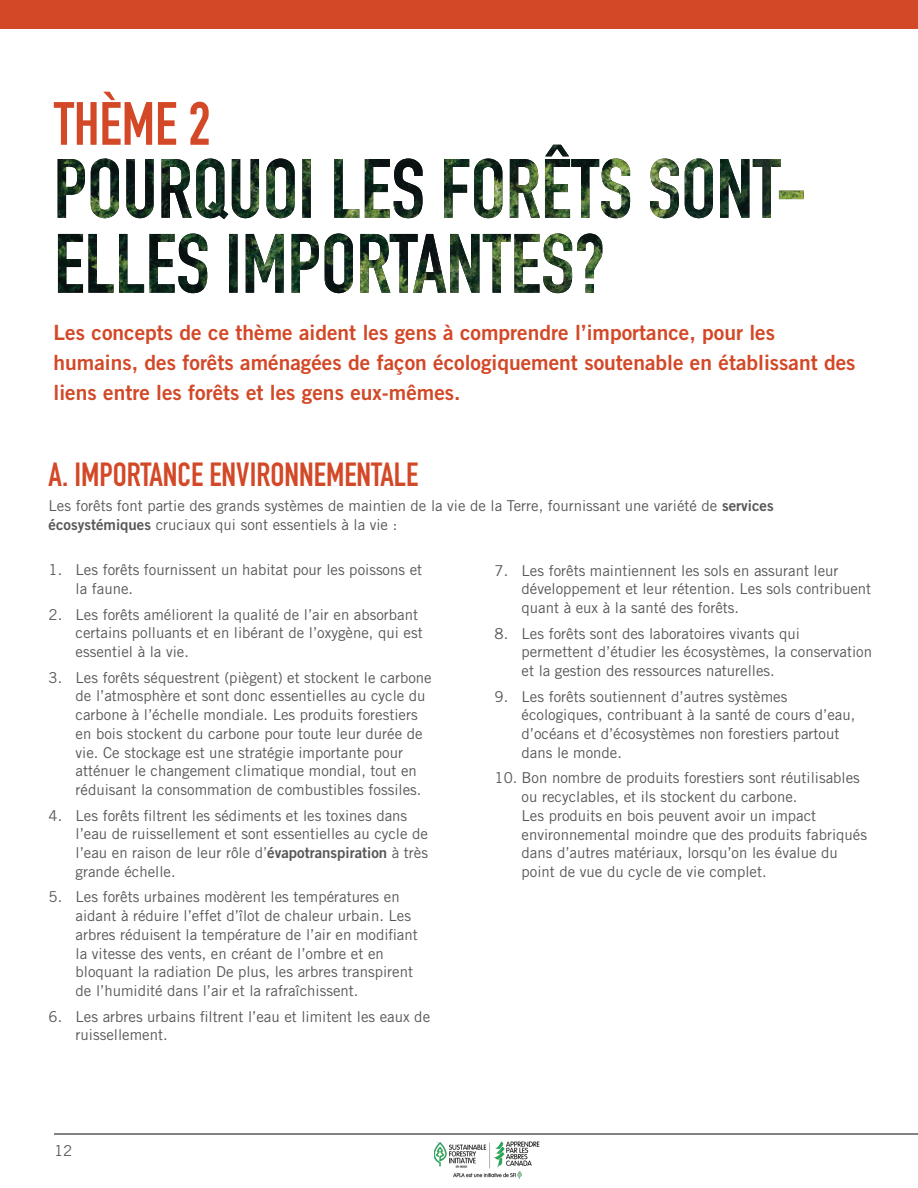
<style>
.page{position:relative;width:918px;height:1188px;background:#fff}
.page>*{position:absolute;margin:0;border:0;box-sizing:border-box;transform-origin:0 0}
.t1{font:700 60px "DIN Condensed";color:#d34827}
.t2{font:700 33px "DIN Condensed";color:#d34827}
.t3{font:21px/30px "Trade Gothic Bold Two";color:#d34827}
.t4{font:15px/18.8px "Trade Gothic";color:#57585a}
.s1{font-family:"Trade Gothic Bold Two"}
</style>
<div class="page">
<div style="left:0;top:0;width:918px;height:28px;background:#d34827"></div>
<hr style="left:54px;top:1134px;width:864px;height:1px;background:#57585a">
<img style="left:434px;top:1141px;width:105px;height:37px">
<svg style="left:58px;top:233px;width:117px;height:60px"></svg>
<img style="left:178px;top:233px;width:424px;height:60px">
<svg style="left:58px;top:158px;width:746px;height:61px"></svg>
<img style="left:474px;top:145px;width:239px;height:73px">
<h1 class="t1" style="left:54px;top:102px;width:158px">THÈME 2</h1>
<h3 class="t3" style="left:54px;top:319px;width:803px">Les concepts de ce thème aident les gens à comprendre l’importance, pour les humains, des forêts aménagées de façon écologiquement soutenable en établissant des liens entre les forêts et les gens eux-mêmes.</h3>
<h2 class="t2" style="left:49px;top:462px;width:371px">A. IMPORTANCE ENVIRONNEMENTALE</h2>
<p class="t4" style="left:49px;top:498px;width:727px">Les forêts font partie des grands systèmes de maintien de la vie de la Terre, fournissant une variété de <span class="s1">services écosystémiques</span> cruciaux qui sont essentiels à la vie :</p>
<p class="t4" style="left:76px;top:562px;width:348px;text-indent:-27px">1. Les forêts fournissent un habitat pour les poissons et la faune.</p>
<p class="t4" style="left:76px;top:606px;width:349px;text-indent:-27px">2. Les forêts améliorent la qualité de l’air en absorbant certains polluants et en libérant de l’oxygène, qui est essentiel à la vie.</p>
<p class="t4" style="left:76px;top:669px;width:358px;text-indent:-27px">3. Les forêts séquestrent (piègent) et stockent le carbone de l’atmosphère et sont donc essentielles au cycle du carbone à l’échelle mondiale. Les produits forestiers en bois stockent du carbone pour toute leur durée de vie. Ce stockage est une stratégie importante pour atténuer le changement climatique mondial, tout en réduisant la consommation de combustibles fossiles.</p>
<p class="t4" style="left:76px;top:807px;width:354px;text-indent:-27px">4. Les forêts filtrent les sédiments et les toxines dans l’eau de ruissellement et sont essentielles au cycle de l’eau en raison de leur rôle d’<span class="s1">évapotranspiration</span> à très grande échelle.</p>
<p class="t4" style="left:76px;top:889px;width:344px;text-indent:-27px">5. Les forêts urbaines modèrent les températures en aidant à réduire l’effet d’îlot de chaleur urbain. Les arbres réduisent la température de l’air en modifiant la vitesse des vents, en créant de l’ombre et en bloquant la radiation De plus, les arbres transpirent de l’humidité dans l’air et la rafraîchissent.</p>
<p class="t4" style="left:76px;top:1008px;width:356px;text-indent:-27px">6. Les arbres urbains filtrent l’eau et limitent les eaux de ruissellement.</p>
<p class="t4" style="left:54px;top:1143px;width:20px">12</p>
<p class="t4" style="left:522px;top:562px;width:351px;text-indent:-27px">7. Les forêts maintiennent les sols en assurant leur développement et leur rétention. Les sols contribuent quant à eux à la santé des forêts.</p>
<p class="t4" style="left:522px;top:625px;width:352px;text-indent:-27px">8. Les forêts sont des laboratoires vivants qui permettent d’étudier les écosystèmes, la conservation et la gestion des ressources naturelles.</p>
<p class="t4" style="left:522px;top:688px;width:335px;text-indent:-27px">9. Les forêts soutiennent d’autres systèmes écologiques, contribuant à la santé de cours d’eau, d’océans et d’écosystèmes non forestiers partout dans le monde.</p>
<p class="t4" style="left:522px;top:770px;width:347px;text-indent:-27px">10. Bon nombre de produits forestiers sont réutilisables ou recyclables, et ils stockent du carbone.<br>Les produits en bois peuvent avoir un impact environnemental moindre que des produits fabriqués dans d’autres matériaux, lorsqu’on les évalue du point de vue du cycle de vie complet.</p>
</div>
